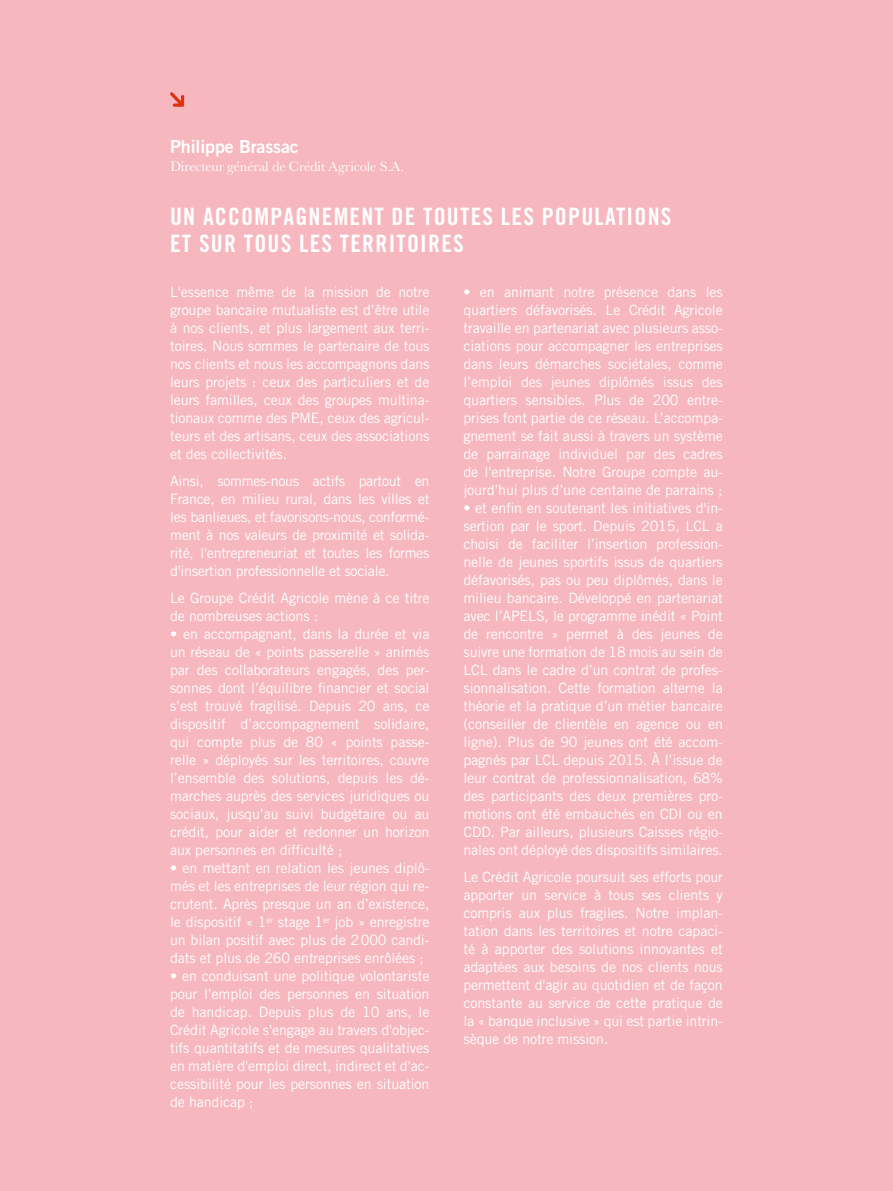
<style>
.page{position:relative;width:893px;height:1191px;background:#f6b7be}
.page>*{position:absolute;margin:0;border:0;box-sizing:border-box;transform-origin:0 0}
.t1{font:24px/27px "Trade Gothic LT Std Bd Cn 20";letter-spacing:.05em;color:#fff}
.t2{font:18px "Trade Gothic LT Std Bd 2";letter-spacing:-.01em;color:#fff}
.t3{font:14.25px/18px "Trade Gothic LT Std";letter-spacing:-.01em;color:#fff;text-align:justify}
.t4{font:14.25px "Baskerville URW";letter-spacing:-.01em;color:#fff}
</style>
<div class="page">
<svg style="left:170px;top:92px;width:14px;height:15px"></svg>
<p class="t2" style="left:170px;top:135px;width:130px">Philippe Brassac</p>
<p class="t4" style="left:170px;top:158px;width:235px">Directeur général de Crédit Agricole S.A.</p>
<h1 class="t1" style="left:170px;top:203px;width:503px">UN ACCOMPAGNEMENT DE TOUTES LES POPULATIONS<br>ET SUR TOUS LES TERRITOIRES</h1>
<p class="t3" style="left:463px;top:283px;width:261px">• en animant notre présence dans les quartiers défavorisés. Le Crédit Agricole travaille en partenariat avec plusieurs asso&shy;ciations pour accompagner les entreprises dans leurs démarches sociétales, comme l’emploi des jeunes diplômés issus des quartiers sensibles. Plus de 200 entre&shy;prises font partie de ce réseau. L’accompa&shy;gnement se fait aussi à travers un système de parrainage individuel par des cadres de l'entreprise. Notre Groupe compte au&shy;jourd’hui plus d’une centaine de parrains ;</p>
<p class="t3" style="left:463px;top:499px;width:261px">• et enfin en soutenant les initiatives d'in&shy;sertion par le sport. Depuis 2015, LCL a choisi de faciliter l’insertion profession&shy;nelle de jeunes sportifs issus de quartiers défavorisés, pas ou peu diplômés, dans le milieu bancaire. Développé en partenariat avec l’APELS, le programme inédit « Point de rencontre » permet à des jeunes de suivre une formation de 18 mois au sein de LCL dans le cadre d’un contrat de profes&shy;sionnalisation. Cette formation alterne la théorie et la pratique d’un métier bancaire (conseiller de clientèle en agence ou en ligne). Plus de 90 jeunes ont été accom&shy;pagnés par LCL depuis 2015. À l’issue de leur contrat de professionnalisation, 68% des participants des deux premières pro&shy;motions ont été embauchés en CDI ou en CDD. Par ailleurs, plusieurs Caisses régio&shy;nales ont déployé des dispositifs similaires.</p>
<p class="t3" style="left:463px;top:868px;width:261px">Le Crédit Agricole poursuit ses efforts pour apporter un service à tous ses clients y compris aux plus fragiles. Notre implan&shy;tation dans les territoires et notre capaci&shy;té à apporter des solutions innovantes et adaptées aux besoins de nos clients nous permettent d'agir au quotidien et de façon constante au service de cette pratique de la « banque inclusive » qui est partie intrin&shy;sèque de notre mission.</p>
<p class="t3" style="left:170px;top:283px;width:261px">L'essence même de la mission de notre groupe bancaire mutualiste est d’être utile à nos clients, et plus largement aux terri&shy;toires. Nous sommes le partenaire de tous nos clients et nous les accompagnons dans leurs projets : ceux des particuliers et de leurs familles, ceux des groupes multina&shy;tionaux comme des PME, ceux des agricul&shy;teurs et des artisans, ceux des associations et des collectivités.</p>
<p class="t3" style="left:170px;top:472px;width:261px">Ainsi, sommes-nous actifs partout en France, en milieu rural, dans les villes et les banlieues, et favorisons-nous, conformé&shy;ment à nos valeurs de proximité et solida&shy;rité, l'entrepreneuriat et toutes les formes d'insertion professionnelle et sociale.</p>
<p class="t3" style="left:170px;top:589px;width:261px">Le Groupe Crédit Agricole mène à ce titre de nombreuses actions :</p>
<p class="t3" style="left:170px;top:625px;width:261px">• en accompagnant, dans la durée et via un réseau de « points passerelle » animés par des collaborateurs engagés, des per&shy;sonnes dont l’équilibre financier et social s’est trouvé fragilisé. Depuis 20 ans, ce dispositif d’accompagnement solidaire, qui compte plus de 80 « points passe&shy;relle » déployés sur les territoires, couvre l’ensemble des solutions, depuis les dé&shy;marches auprès des services juridiques ou sociaux, jusqu’au suivi budgétaire ou au crédit, pour aider et redonner un horizon aux personnes en difficulté ;</p>
<p class="t3" style="left:170px;top:859px;width:261px">• en mettant en relation les jeunes diplô&shy;més et les entreprises de leur région qui re&shy;crutent. Après presque un an d’existence, le dispositif « 1<sup>er</sup> stage 1<sup>er</sup> job » enregistre un bilan positif avec plus de 2000 candi&shy;dats et plus de 260 entreprises enrôlées ;</p>
<p class="t3" style="left:170px;top:967px;width:261px">• en conduisant une politique volontariste pour l’emploi des personnes en situation de handicap. Depuis plus de 10 ans, le Crédit Agricole s'engage au travers d'objec&shy;tifs quantitatifs et de mesures qualitatives en matière d'emploi direct, indirect et d'ac&shy;cessibilité pour les personnes en situation de handicap ;</p>
</div>
